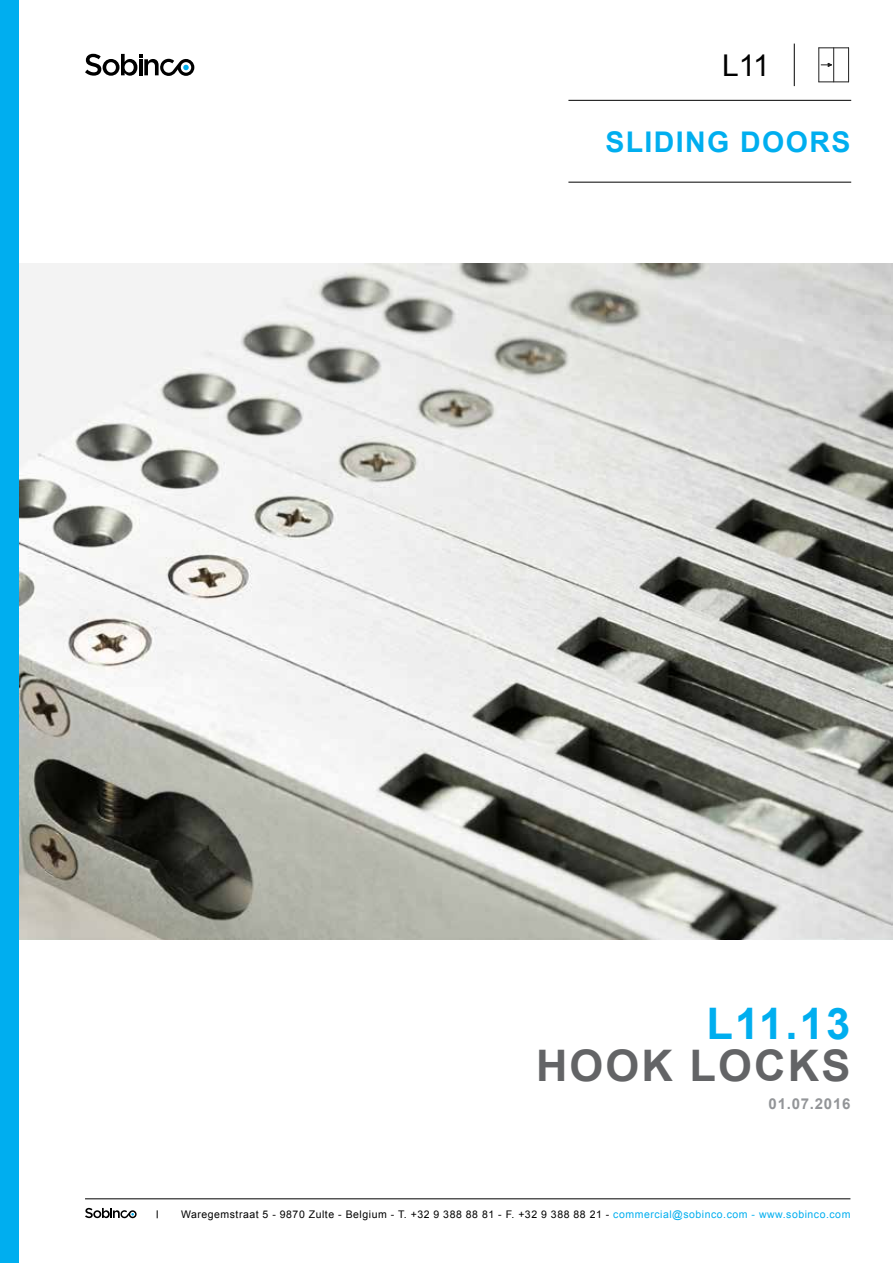
<style>
.page{position:relative;width:893px;height:1263px;background:#fff}
.page>*{position:absolute;margin:0;border:0;box-sizing:border-box;transform-origin:0 0}
.t1{font:700 43.5px "Arial";letter-spacing:.05em;color:#636466}
.t2{font:700 43.5px "Arial";color:#00aeef}
.t3{font:30px "Arial";color:#000}
.t4{font:700 28.5px "Arial";letter-spacing:.05em;color:#00aeef}
.t5{font:700 15px "Arial";letter-spacing:.05em;color:#939598}
.t6{font:10.5px "Arial";letter-spacing:.05em;color:#000}
.s1{color:#00aeef}
</style>
<div class="page">
<hr style="left:819px;top:81px;width:30px;height:1px;background:#202020">
<hr style="left:848px;top:48px;width:1px;height:34px;background:#202020">
<hr style="left:819px;top:47px;width:30px;height:1px;background:#202020">
<hr style="left:818px;top:48px;width:1px;height:34px;background:#202020">
<svg style="left:821px;top:63px;width:11px;height:4px"></svg>
<hr style="left:833px;top:48px;width:1px;height:34px;background:#202020">
<img style="left:19px;top:264px;width:874px;height:676px">
<hr style="left:85px;top:1198px;width:765px;height:1px;background:#000">
<hr style="left:568px;top:100px;width:283px;height:1px;background:#000">
<hr style="left:568px;top:182px;width:283px;height:1px;background:#000">
<hr style="left:794px;top:44px;width:1px;height:42px;background:#000">
<svg style="left:85px;top:1208px;width:52px;height:10px"></svg>
<svg style="left:85px;top:54px;width:109px;height:22px"></svg>
<div style="left:0;top:0;width:19px;height:1263px;background:#00aeef"></div>
<h2 class="t3" style="left:722px;top:46px;width:49px">L11</h2>
<h3 class="t4" style="left:605px;top:123px;width:247px">SLIDING DOORS</h3>
<h1 class="t2" style="left:707px;top:995px;width:145px">L11.13</h1>
<h1 class="t1" style="left:536px;top:1037px;width:316px">HOOK LOCKS</h1>
<h3 class="t5" style="left:769px;top:1094px;width:83px">01.07.2016</h3>
<p class="t6" style="left:181px;top:1208px;width:671px">Waregemstraat 5 - 9870 Zulte - Belgium - T. +32 9 388 88 81 - F. +32 9 388 88 21 - <span class="s1">commercial@sobinco.com - www.sobinco.com</span></p>
</div>
